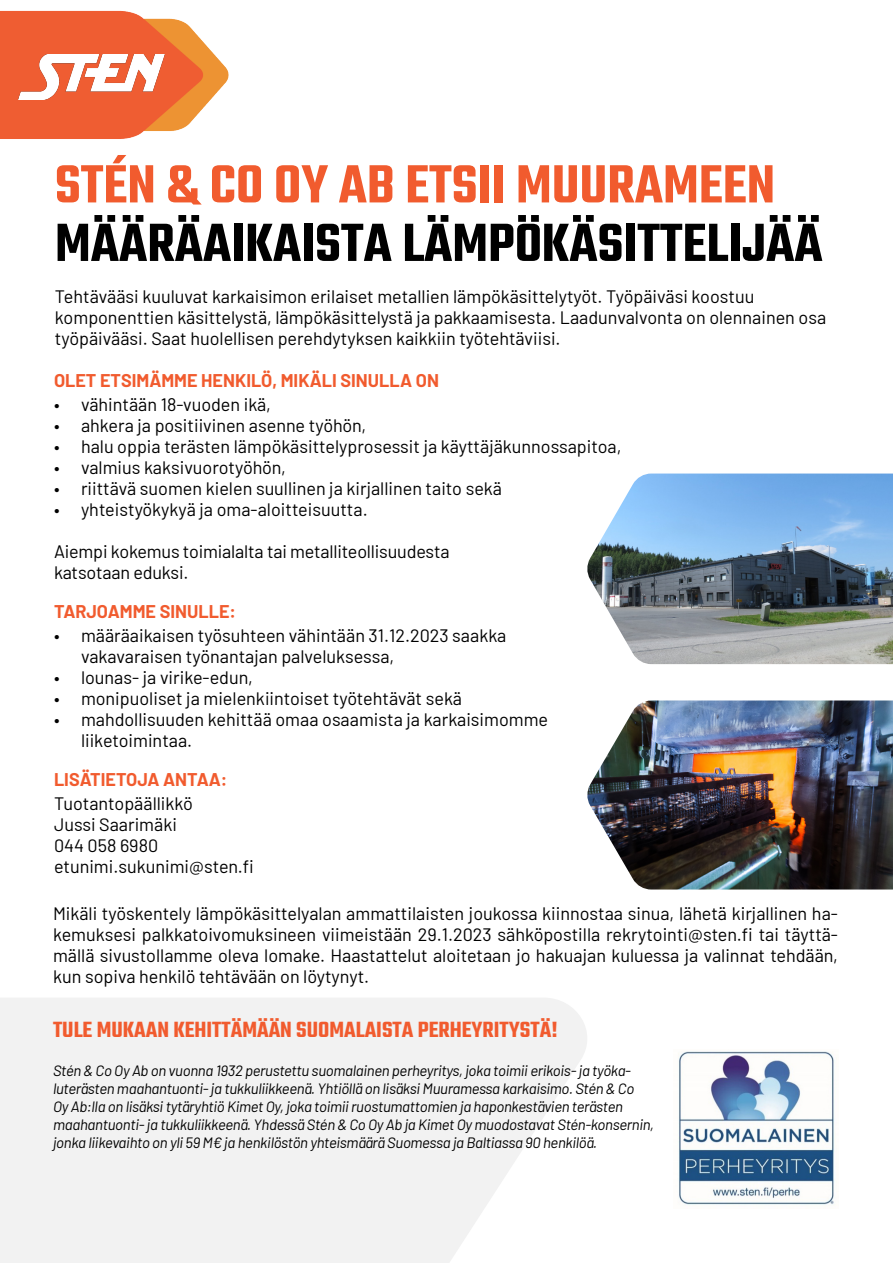
<style>
.page{position:relative;width:893px;height:1263px;background:#fff}
.page>*{position:absolute;margin:0;border:0;box-sizing:border-box;transform-origin:0 0}
.t1{font:600 58.5px "Teko";color:#000}
.t2{font:600 58.5px "Teko";color:#f15b2e}
.t3{font:600 24px "Teko";color:#f15b2e}
.t4{font:18px/21px "Barlow";color:#000}
.t5{font:700 18px "Barlow";color:#f15b2e}
.t6{font:italic 15px/18px "Barlow";letter-spacing:-.02em;color:#000}
</style>
<div class="page">
<svg style="left:0;top:998px;width:587px;height:265px;fill:#f2f2f2"></svg>
<img style="left:678px;top:1051px;width:159px;height:154px">
<img style="left:0;top:10px;width:229px;height:129px">
<img style="left:19px;top:54px;width:145px;height:46px">
<img style="left:587px;top:473px;width:306px;height:191px">
<img style="left:587px;top:700px;width:306px;height:189px">
<p class="t2" style="left:55px;top:149px;width:722px">STÉN &amp; CO OY AB ETSII MUURAMEEN</p>
<p class="t1" style="left:55px;top:207px;width:769px">MÄÄRÄAIKAISTA LÄMPÖKÄSITTELIJÄÄ</p>
<p class="t4" style="left:55px;top:285px;width:701px">Tehtävääsi kuuluvat karkaisimon erilaiset metallien lämpökäsittelytyöt. Työpäiväsi koostuu</p>
<p class="t4" style="left:55px;top:306px;width:773px">komponenttien käsittelystä, lämpökäsittelystä ja pakkaamisesta. Laadunvalvonta on olennainen osa</p>
<p class="t4" style="left:55px;top:327px;width:507px">työpäivääsi. Saat huolellisen perehdytyksen kaikkiin työtehtäviisi.</p>
<p class="t5" style="left:54px;top:367px;width:386px">OLET ETSIMÄMME HENKILÖ, MIKÄLI SINULLA ON</p>
<p class="t4" style="left:54px;top:393px;width:218px">• vähintään 18-vuoden ikä,</p>
<p class="t4" style="left:54px;top:414px;width:314px">• ahkera ja positiivinen asenne työhön,</p>
<p class="t4" style="left:54px;top:435px;width:569px">• halu oppia terästen lämpökäsittelyprosessit ja käyttäjäkunnossapitoa,</p>
<p class="t4" style="left:54px;top:456px;width:233px">• valmius kaksivuorotyöhön,</p>
<p class="t4" style="left:54px;top:477px;width:449px">• riittävä suomen kielen suullinen ja kirjallinen taito sekä</p>
<p class="t4" style="left:54px;top:498px;width:315px">• yhteistyökykyä ja oma-aloitteisuutta.</p>
<p class="t4" style="left:54px;top:540px;width:397px">Aiempi kokemus toimialalta tai metalliteollisuudesta katsotaan eduksi.</p>
<p class="t5" style="left:54px;top:598px;width:184px">TARJOAMME SINULLE:</p>
<p class="t4" style="left:81px;top:624px;width:427px;text-indent:-27px">• määräaikaisen työsuhteen vähintään 31.12.2023 saakka vakavaraisen työnantajan palveluksessa,</p>
<p class="t4" style="left:54px;top:666px;width:200px">• lounas- ja virike-edun,</p>
<p class="t4" style="left:54px;top:687px;width:410px">• monipuoliset ja mielenkiintoiset työtehtävät sekä</p>
<p class="t4" style="left:81px;top:708px;width:469px;text-indent:-27px">• mahdollisuuden kehittää omaa osaamista ja karkaisimomme liiketoimintaa.</p>
<p class="t5" style="left:54px;top:766px;width:175px">LISÄTIETOJA ANTAA:</p>
<p class="t4" style="left:54px;top:792px;width:140px">Tuotantopäällikkö</p>
<p class="t4" style="left:54px;top:813px;width:124px">Jussi Saarimäki</p>
<p class="t4" style="left:54px;top:834px;width:106px">044 058 6980</p>
<p class="t4" style="left:54px;top:855px;width:201px">etunimi.sukunimi@sten.fi</p>
<p class="t4" style="left:53px;top:901px;width:786px;text-align:justify">Mikäli työskentely lämpökäsittelyalan ammattilaisten joukossa kiinnostaa sinua, lähetä kirjallinen ha&shy;kemuksesi palkkatoivomuksineen viimeistään 29.1.2023 sähköpostilla rekrytointi@sten.fi tai täyttä&shy;mällä sivustollamme oleva lomake. Haastattelut aloitetaan jo hakuajan kuluessa ja valinnat tehdään, kun sopiva henkilö tehtävään on löytynyt.</p>
<p class="t3" style="left:53px;top:1014px;width:506px">TULE MUKAAN KEHITTÄMÄÄN SUOMALAISTA PERHEYRITYSTÄ!</p>
<p class="t6" style="left:53px;top:1060px;width:602px">Stén &amp; Co Oy Ab on vuonna 1932 perustettu suomalainen perheyritys, joka toimii erikois- ja työka&shy;luterästen maahantuonti- ja tukkuliikkeenä. Yhtiöllä on lisäksi Muuramessa karkaisimo. Stén &amp; Co<br>Oy Ab:lla on lisäksi tytäryhtiö Kimet Oy, joka toimii ruostumattomien ja haponkestävien terästen maahantuonti- ja tukkuliikkeenä. Yhdessä Stén &amp; Co Oy Ab ja Kimet Oy muodostavat Stén-konsernin, jonka liikevaihto on yli 59 M€ ja henkilöstön yhteismäärä Suomessa ja Baltiassa 90 henkilöä.</p>
</div>
